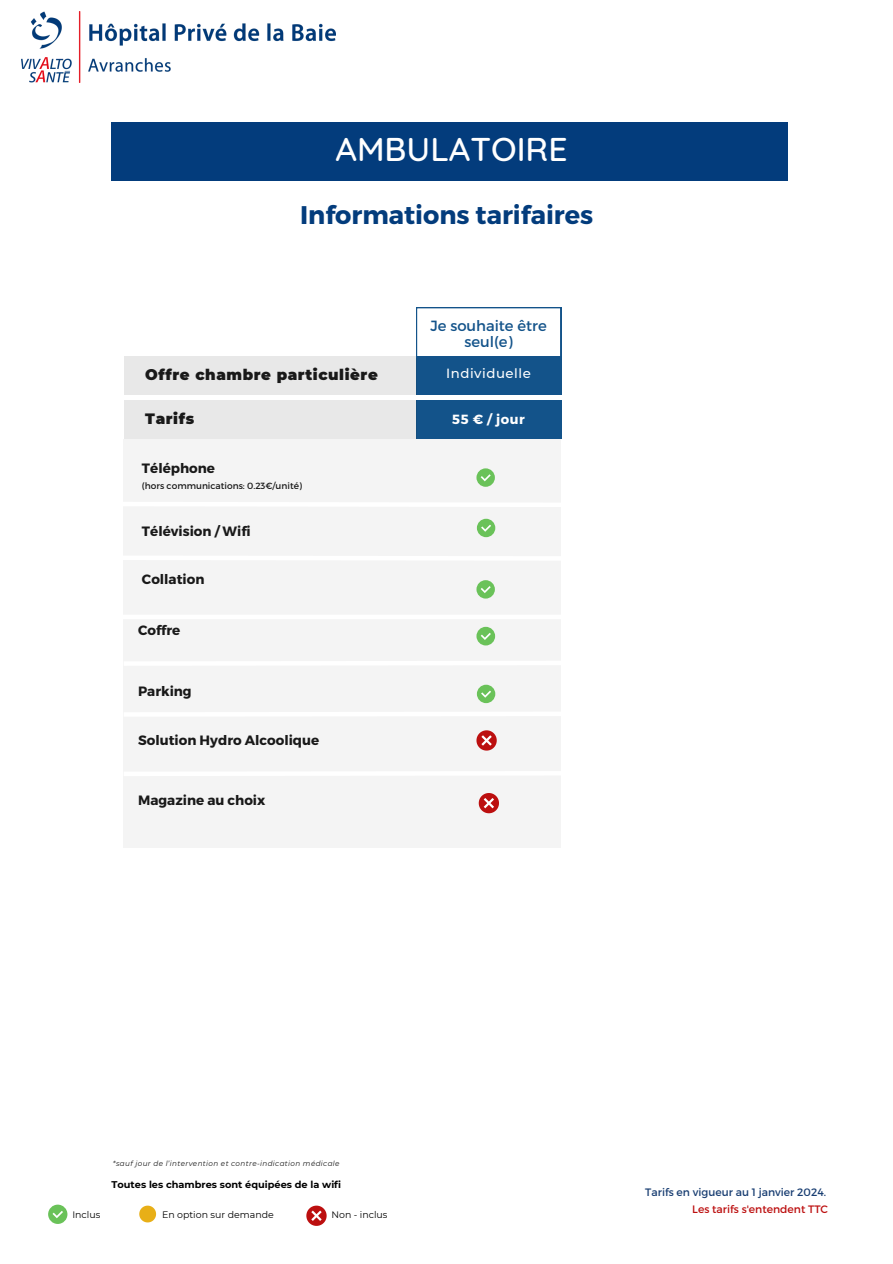
<style>
.page{position:relative;width:893px;height:1264px;background:#fff}
.page>*{position:absolute;margin:0;border:0;box-sizing:border-box;transform-origin:0 0}
.t1{font:500 33.6px "Quicksand";color:#fff}
.t2{font:700 25.5px "Montserrat";color:#033c7c}
.t3{font:900 15px "Montserrat";letter-spacing:.04em;color:#191919}
.t4{font:14.7px/15.8px "Montserrat";color:#13538a;text-align:center}
.t5{font:700 13.5px "Montserrat";color:#191919}
.t6{font:500 13.35px "Montserrat";letter-spacing:.04em;color:#fff}
.t7{font:700 13.35px "Montserrat";letter-spacing:.04em;color:#fff}
.t8{font:10.8px "Montserrat";color:#193e72}
.t9{font:10.8px "Montserrat";color:#bc0f0f}
.t10{font:700 9.75px "Montserrat";color:#000}
.t11{font:9.45px "Montserrat";color:#000}
.t12{font:9px "Montserrat";color:#191919}
.t13{font:italic 7.2px "Montserrat";letter-spacing:.05em;color:#191919}
</style>
<div class="page">
<div style="left:111px;top:122px;width:677px;height:58px;background:#033c7c"></div>
<svg style="left:139px;top:1205px;width:17px;height:17px"></svg>
<svg style="left:306px;top:1205px;width:20px;height:20px"></svg>
<div style="left:48px;top:1204px;width:19px;height:19px;background:#6ac259;border-radius:50%"></div>
<svg style="left:52px;top:1211px;width:11px;height:7px"></svg>
<img style="left:22px;top:11px;width:313px;height:71px">
<div style="left:416px;top:356px;width:145px;height:38px;background:#13538a"></div>
<div style="left:416px;top:401px;width:145px;height:38px;background:#13538a"></div>
<div style="left:123px;top:439px;width:438px;height:408px;background:#f4f4f4"></div>
<div style="left:124px;top:356px;width:292px;height:38px;background:#e8e8e8"></div>
<div style="left:124px;top:401px;width:292px;height:38px;background:#e8e8e8"></div>
<svg style="left:416px;top:307px;width:145px;height:49px"></svg>
<div style="left:123px;top:502px;width:438px;height:5px;background:#fff"></div>
<hr style="left:123px;top:556px;width:438px;height:4px;background:#fff">
<div style="left:104px;top:614px;width:615px;height:5px;background:#fff"></div>
<div style="left:476px;top:468px;width:19px;height:19px;background:#6ac259;border-radius:50%"></div>
<svg style="left:480px;top:474px;width:10px;height:7px"></svg>
<div style="left:477px;top:519px;width:18px;height:18px;background:#6ac259;border-radius:50%"></div>
<svg style="left:481px;top:524px;width:10px;height:7px"></svg>
<div style="left:476px;top:580px;width:19px;height:18px;background:#6ac259;border-radius:50%"></div>
<svg style="left:480px;top:586px;width:10px;height:7px"></svg>
<div style="left:477px;top:684px;width:18px;height:19px;background:#6ac259;border-radius:50%"></div>
<svg style="left:481px;top:690px;width:10px;height:7px"></svg>
<div style="left:476px;top:627px;width:19px;height:18px;background:#6ac259;border-radius:50%"></div>
<svg style="left:480px;top:633px;width:11px;height:7px"></svg>
<hr style="left:124px;top:712px;width:437px;height:4px;background:#fff">
<hr style="left:124px;top:661px;width:437px;height:4px;background:#fff">
<svg style="left:476px;top:730px;width:20px;height:20px"></svg>
<hr style="left:124px;top:772px;width:437px;height:4px;background:#fff">
<svg style="left:478px;top:793px;width:21px;height:20px"></svg>
<p class="t1" style="left:335px;top:128px;width:233px">AMBULATOIRE</p>
<p class="t2" style="left:300px;top:198px;width:294px">Informations tarifaires</p>
<p class="t3" style="left:145px;top:366px;width:234px">Offre chambre particulière</p>
<p class="t3" style="left:145px;top:409px;width:50px">Tarifs</p>
<p class="t5" style="left:142px;top:459px;width:75px">Téléphone</p>
<p class="t12" style="left:142px;top:479px;width:161px">(hors communications: 0.23€/unité)</p>
<p class="t5" style="left:142px;top:522px;width:110px">Télévision / Wifi</p>
<p class="t5" style="left:142px;top:570px;width:64px">Collation</p>
<p class="t5" style="left:138px;top:621px;width:44px">Coffre</p>
<p class="t5" style="left:138px;top:682px;width:55px">Parking</p>
<p class="t5" style="left:138px;top:731px;width:183px">Solution Hydro Alcoolique</p>
<p class="t5" style="left:138px;top:791px;width:129px">Magazine au choix</p>
<p class="t4" style="left:430px;top:317px;width:118px">Je souhaite être seul(e)</p>
<p class="t6" style="left:446px;top:365px;width:86px">Individuelle</p>
<p class="t7" style="left:452px;top:410px;width:74px">55 € / jour</p>
<p class="t13" style="left:113px;top:1158px;width:228px">*sauf jour de l’intervention et contre-indication médicale</p>
<p class="t10" style="left:111px;top:1177px;width:231px">Toutes les chambres sont équipées de la wifi</p>
<p class="t11" style="left:72px;top:1208px;width:29px">Inclus</p>
<p class="t11" style="left:162px;top:1208px;width:113px">En option sur demande</p>
<p class="t11" style="left:331px;top:1208px;width:58px">Non - inclus</p>
<p class="t8" style="left:645px;top:1185px;width:182px">Tarifs en vigueur au 1 janvier 2024.</p>
<p class="t9" style="left:692px;top:1201px;width:137px">Les tarifs s'entendent TTC</p>
</div>
